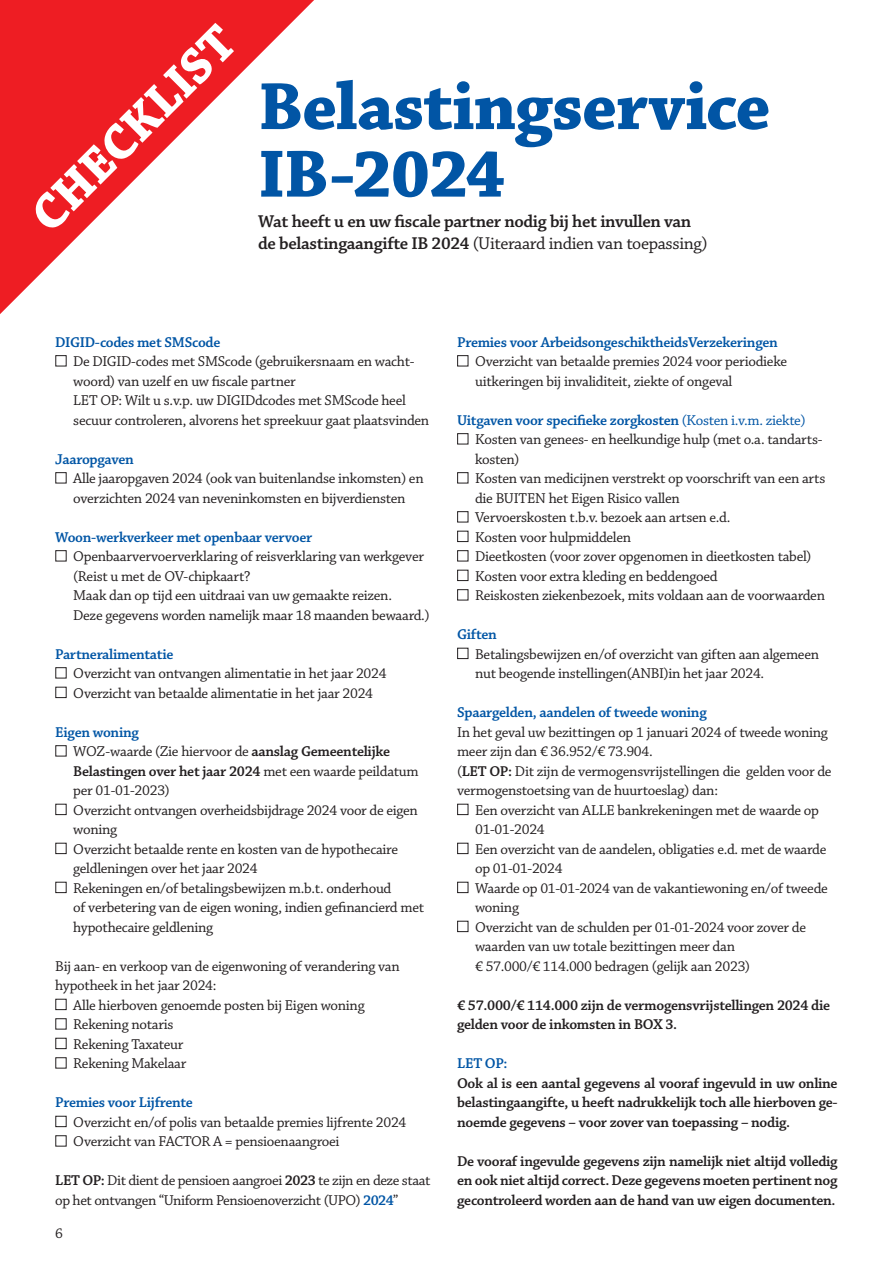
<style>
.page{position:relative;width:893px;height:1263px;background:#fff}
.page>*{position:absolute;margin:0;border:0;box-sizing:border-box;transform-origin:0 0}
.t1{font:700 70.2px/67.5px "Chaparral Pro";letter-spacing:-.015em;color:#0155a5}
.t2{font:700 51px "Chaparral Pro";color:#fff}
.t3{font:600 18px/21.6px "Chaparral Pro";letter-spacing:-.02em;color:#231f20}
.t4{font:15px/19.5px "Chaparral Pro";letter-spacing:-.02em;color:#231f20}
.t5{font:600 15px/19.5px "Chaparral Pro";letter-spacing:-.02em;color:#231f20;text-align:justify}
.t6{font:600 15px "Chaparral Pro";letter-spacing:-.02em;color:#0155a5}
.s1{font-weight:400}
.s2{font-weight:600}
.s3{font-weight:600;color:#0155a5}
</style>
<div class="page">
<svg style="left:0;top:0;width:314px;height:314px;fill:#ee1d23"></svg>
<h2 class="t2" style="left:18px;top:202px;width:269px;rotate:-45deg">CHECKLIST</h2>
<h1 class="t1" style="left:258px;top:75px;width:514px">Belastingservice<br>IB-2024</h1>
<p class="t3" style="left:258px;top:211px;width:451px">Wat heeft u en uw fiscale partner nodig bij het invullen van de belastingaangifte IB 2024 <span class="s1">(Uiteraard indien van toepassing)</span></p>
<p class="t6" style="left:55px;top:333px;width:167px">DIGID-codes met SMScode</p>
<p class="t4" style="left:73px;top:352px;width:358px;text-indent:-18px">■ De DIGID-codes met SMScode (gebruikersnaam en wacht&shy;woord) van uzelf en uw fiscale partner<br>LET OP: Wilt u s.v.p. uw DIGIDdcodes met SMScode heel secuur controleren, alvorens het spreekuur gaat plaatsvinden</p>
<p class="t6" style="left:55px;top:450px;width:80px">Jaaropgaven</p>
<p class="t4" style="left:55px;top:469px;width:370px;text-align:center">■ Alle jaaropgaven 2024 (ook van buitenlandse inkomsten) en overzichten 2024 van neveninkomsten en bijverdiensten</p>
<p class="t6" style="left:55px;top:528px;width:259px">Woon-werkverkeer met openbaar vervoer</p>
<p class="t4" style="left:73px;top:547px;width:358px;text-indent:-18px">■ Openbaarvervoerverklaring of reisverklaring van werkgever (Reist u met de OV-chipkaart?<br>Maak dan op tijd een uitdraai van uw gemaakte reizen.<br>Deze gegevens worden namelijk maar 18 maanden bewaard.)</p>
<p class="t6" style="left:55px;top:645px;width:120px">Partneralimentatie</p>
<p class="t4" style="left:55px;top:664px;width:333px">■ Overzicht van ontvangen alimentatie in het jaar 2024</p>
<p class="t4" style="left:55px;top:684px;width:319px">■ Overzicht van betaalde alimentatie in het jaar 2024</p>
<p class="t6" style="left:55px;top:723px;width:85px">Eigen woning</p>
<p class="t4" style="left:73px;top:742px;width:347px;text-indent:-18px">■ WOZ-waarde (Zie hiervoor de <span class="s2">aanslag Gemeentelijke<br>Belastingen over het jaar 2024</span> met een waarde peildatum per 01-01-2023)</p>
<p class="t4" style="left:73px;top:801px;width:346px;text-indent:-18px">■ Overzicht ontvangen overheidsbijdrage 2024 voor de eigen woning</p>
<p class="t4" style="left:73px;top:840px;width:326px;text-indent:-18px">■ Overzicht betaalde rente en kosten van de hypothecaire geldleningen over het jaar 2024</p>
<p class="t4" style="left:73px;top:879px;width:352px;text-indent:-18px">■ Rekeningen en/of betalingsbewijzen m.b.t. onderhoud<br>of verbetering van de eigen woning, indien gefinancierd met hypothecaire geldlening</p>
<p class="t4" style="left:55px;top:957px;width:346px">Bij aan- en verkoop van de eigenwoning of verandering van hypotheek in het jaar 2024:</p>
<p class="t4" style="left:55px;top:996px;width:311px">■ Alle hierboven genoemde posten bij Eigen woning</p>
<p class="t4" style="left:55px;top:1015px;width:120px">■ Rekening notaris</p>
<p class="t4" style="left:55px;top:1035px;width:130px">■ Rekening Taxateur</p>
<p class="t4" style="left:55px;top:1054px;width:133px">■ Rekening Makelaar</p>
<p class="t6" style="left:55px;top:1094px;width:139px">Premies voor Lijfrente</p>
<p class="t4" style="left:55px;top:1113px;width:353px">■ Overzicht en/of polis van betaalde premies lijfrente 2024</p>
<p class="t4" style="left:55px;top:1132px;width:286px">■ Overzicht van FACTOR A = pensioenaangroei</p>
<p class="t4" style="left:55px;top:1171px;width:377px"><span class="s2">LET OP:</span> Dit dient de pensioen aangroei <span class="s2">2023</span> te zijn en deze staat op het ontvangen “Uniform Pensioenoverzicht (UPO) <span class="s3">2024</span>”</p>
<p class="t4" style="left:55px;top:1224px;width:9px">6</p>
<p class="t6" style="left:457px;top:333px;width:322px">Premies voor ArbeidsongeschiktheidsVerzekeringen</p>
<p class="t4" style="left:475px;top:352px;width:314px;text-indent:-18px">■ Overzicht van betaalde premies 2024 voor periodieke uitkeringen bij invaliditeit, ziekte of ongeval</p>
<p class="t6" style="left:457px;top:411px;width:350px">Uitgaven voor specifieke zorgkosten <span class="s1">(Kosten i.v.m. ziekte)</span></p>
<p class="t4" style="left:475px;top:430px;width:349px;text-indent:-18px">■ Kosten van genees- en heelkundige hulp (met o.a. tandarts&shy;kosten)</p>
<p class="t4" style="left:475px;top:469px;width:352px;text-indent:-18px">■ Kosten van medicijnen verstrekt op voorschrift van een arts die BUITEN het Eigen Risico vallen</p>
<p class="t4" style="left:457px;top:508px;width:275px">■ Vervoerskosten t.b.v. bezoek aan artsen e.d.</p>
<p class="t4" style="left:457px;top:528px;width:176px">■ Kosten voor hulpmiddelen</p>
<p class="t4" style="left:457px;top:547px;width:356px">■ Dieetkosten (voor zover opgenomen in dieetkosten tabel)</p>
<p class="t4" style="left:457px;top:567px;width:262px">■ Kosten voor extra kleding en beddengoed</p>
<p class="t4" style="left:457px;top:586px;width:369px">■ Reiskosten ziekenbezoek, mits voldaan aan de voorwaarden</p>
<p class="t6" style="left:457px;top:626px;width:41px">Giften</p>
<p class="t4" style="left:475px;top:645px;width:345px;text-indent:-18px">■ Betalingsbewijzen en/of overzicht van giften aan algemeen nut beogende instellingen(ANBI)in het jaar 2024.</p>
<p class="t6" style="left:457px;top:704px;width:251px">Spaargelden, aandelen of tweede woning</p>
<p class="t4" style="left:457px;top:723px;width:376px">In het geval uw bezittingen op 1 januari 2024 of tweede woning meer zijn dan € 36.952/€ 73.904.<br>(<span class="s2">LET OP:</span> Dit zijn de vermogensvrijstellingen die gelden voor de vermogenstoetsing van de huurtoeslag) dan:</p>
<p class="t4" style="left:475px;top:801px;width:345px;text-indent:-18px">■ Een overzicht van ALLE bankrekeningen met de waarde op<br>01-01-2024</p>
<p class="t4" style="left:475px;top:840px;width:353px;text-indent:-18px">■ Een overzicht van de aandelen, obligaties e.d. met de waarde op 01-01-2024</p>
<p class="t4" style="left:475px;top:879px;width:354px;text-indent:-18px">■ Waarde op 01-01-2024 van de vakantiewoning en/of tweede woning</p>
<p class="t4" style="left:475px;top:918px;width:332px;text-indent:-18px">■ Overzicht van de schulden per 01-01-2024 voor zover de waarden van uw totale bezittingen meer dan<br>€ 57.000/€ 114.000 bedragen (gelijk aan 2023)</p>
<p class="t5" style="left:457px;top:995px;width:374px">€ 57.000/€ 114.000 zijn de vermogensvrijstellingen 2024 die gelden voor de inkomsten in BOX 3.</p>
<p class="t6" style="left:457px;top:1055px;width:52px">LET OP:</p>
<p class="t5" style="left:457px;top:1073px;width:382px">Ook al is een aantal gegevens al vooraf ingevuld in uw online belastingaangifte, u heeft nadrukkelijk toch alle hierboven ge&shy;noemde gegevens – voor zover van toepassing – nodig.</p>
<p class="t5" style="left:457px;top:1151px;width:382px">De vooraf ingevulde gegevens zijn namelijk niet altijd volledig en ook niet altijd correct. Deze gegevens moeten pertinent nog gecontroleerd worden aan de hand van uw eigen documenten.</p>
</div>
